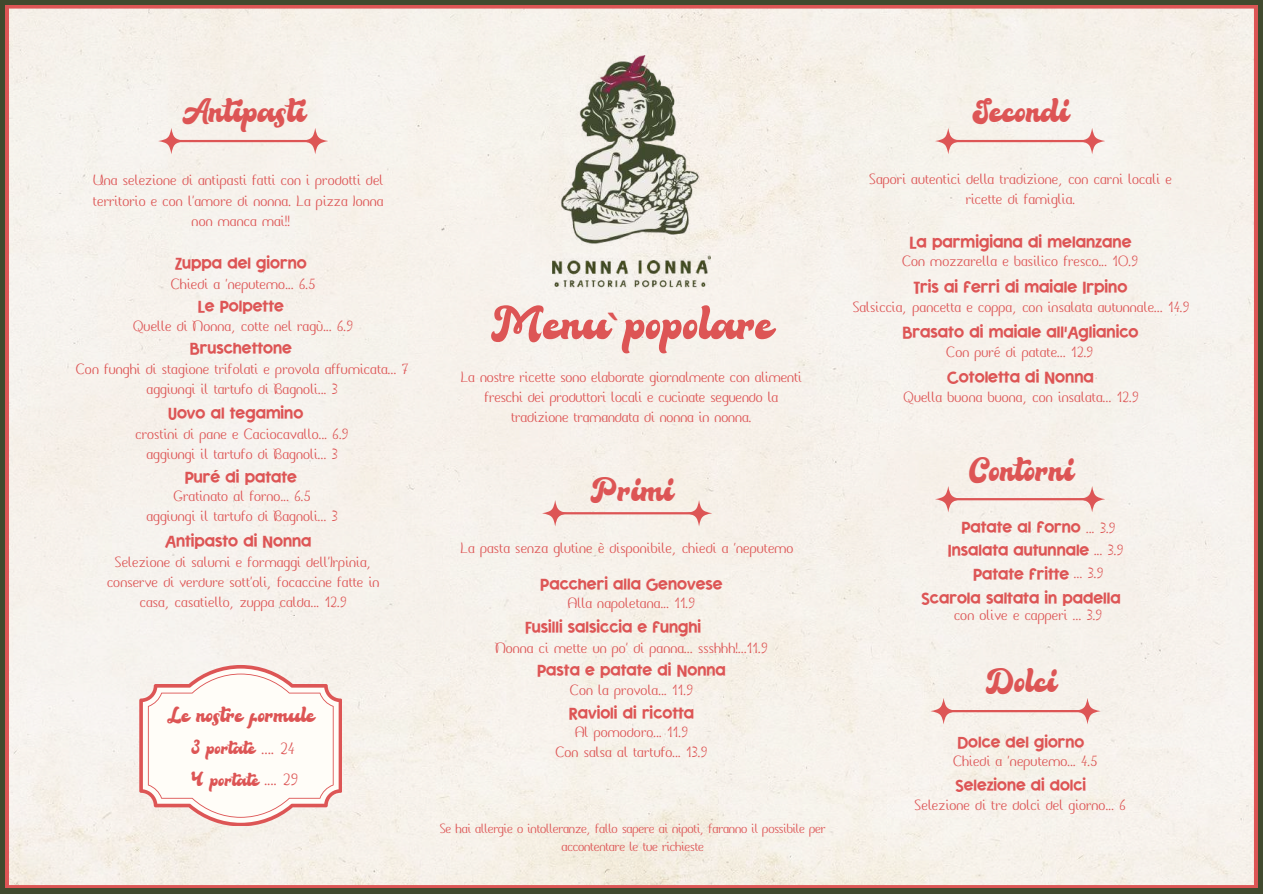
<style>
.page{position:relative;width:1263px;height:894px;background:#fff}
.page>*{position:absolute;margin:0;border:0;box-sizing:border-box;transform-origin:0 0}
.t1{font:50.7px "Bella Free";color:#d55}
.t2{font:47.4px "Noto Sans";color:#d55}
.t3{font:36px "Bella Free";color:#d55}
.t4{font:23.25px "Bella Free";color:#d55}
.t5{font:19.95px/32.4px "Bella Free";color:#d55}
.t6{font:16.65px/31.7px "Belladone Demo";color:#d55}
.t7{font:15.15px "Bella Pro";color:#d55}
.t8{font:15px/20.2px "Belladone Demo";color:#d55;text-align:center}
.t9{font:15px "Bella Pro";color:#d55}
.t10{font:14.85px "Bella Pro";color:#d55}
.t11{font:13.5px/18px "Belladone Demo";letter-spacing:-.02em;color:#d55;text-align:center}
.s1{font-family:"Belladone Demo"}
</style>
<div class="page">
<div style="left:0;top:0;width:1263px;height:893px;background:#414a2e"></div>
<div style="left:6px;top:5px;width:1251px;height:882px;background:#f6f2eb"></div>
<svg style="left:139px;top:664px;width:203px;height:161px"></svg>
<img style="left:553px;top:56px;width:157px;height:233px">
<hr style="left:170px;top:140px;width:138px;height:2px;background:#d55">
<svg style="left:158px;top:128px;width:26px;height:26px"></svg>
<svg style="left:302px;top:128px;width:26px;height:26px"></svg>
<hr style="left:947px;top:140px;width:138px;height:2px;background:#d55">
<svg style="left:935px;top:128px;width:26px;height:26px"></svg>
<svg style="left:1079px;top:128px;width:26px;height:26px"></svg>
<hr style="left:554px;top:512px;width:138px;height:2px;background:#d55">
<svg style="left:542px;top:500px;width:26px;height:26px"></svg>
<svg style="left:686px;top:500px;width:26px;height:26px"></svg>
<hr style="left:943px;top:709px;width:137px;height:3px;background:#d55">
<svg style="left:930px;top:698px;width:26px;height:26px"></svg>
<svg style="left:1074px;top:698px;width:26px;height:26px"></svg>
<hr style="left:947px;top:498px;width:138px;height:2px;background:#d55">
<svg style="left:935px;top:486px;width:26px;height:26px"></svg>
<svg style="left:1079px;top:486px;width:26px;height:26px"></svg>
<h3 class="t3" style="left:181px;top:96px;width:127px">Antipasti</h3>
<h3 class="t3" style="left:971px;top:96px;width:100px">Secondi</h3>
<p class="t8" style="left:93px;top:170px;width:292px">Una selezione di antipasti fatti con i prodotti del territorio e con l’amore di nonna. La pizza Ionna non manca mai!!</p>
<p class="t8" style="left:869px;top:169px;width:304px">Sapori autentici della tradizione, con carni locali e ricette di famiglia.</p>
<p class="t9" style="left:175px;top:258px;width:133px">Zuppa del giorno</p>
<p class="t9" style="left:198px;top:300px;width:87px">Le Polpette</p>
<p class="t9" style="left:190px;top:343px;width:103px">Bruschettone</p>
<p class="t8" style="left:171px;top:274px;width:146px">Chiedi a ‘neputemo... 6.5</p>
<p class="t8" style="left:133px;top:316px;width:221px">Quelle di Nonna, cotte nel ragù... 6.9</p>
<p class="t8" style="left:76px;top:359px;width:334px">Con funghi di stagione trifolati e provola affumicata... 7 aggiungi il tartufo di Bagnoli... 3</p>
<p class="t9" style="left:168px;top:407px;width:137px">Uovo al tegamino</p>
<p class="t8" style="left:136px;top:424px;width:214px">crostini di pane e Caciocavallo... 6.9 aggiungi il tartufo di Bagnoli... 3</p>
<p class="t9" style="left:185px;top:471px;width:114px">Puré di patate</p>
<p class="t8" style="left:146px;top:485px;width:193px">Gratinato al forno... 6.5<br>aggiungi il tartufo di Bagnoli... 3</p>
<p class="t9" style="left:165px;top:535px;width:148px">Antipasto di Nonna</p>
<p class="t8" style="left:107px;top:552px;width:274px">Selezione di salumi e formaggi dell’Irpinia, conserve di verdure sott’oli, focaccine fatte in casa, casatiello, zuppa calda... 12.9</p>
<h3 class="t4" style="left:166px;top:705px;width:151px">Le nostre formule</h3>
<h3 class="t5" style="left:191px;top:733px;width:70px">3 portate<br>4 portate</h3>
<p class="t6" style="left:262px;top:732px;width:38px">.... 24 .... 29</p>
<h1 class="t1" style="left:489px;top:303px;width:287px">Menu popolare</h1>
<h2 class="t2" style="left:606px;top:299px;width:15px">`</h2>
<p class="t8" style="left:461px;top:367px;width:342px">La nostre ricette sono elaborate giornalmente con alimenti freschi dei produttori locali e cucinate seguendo la tradizione tramandata di nonna in nonna.</p>
<h3 class="t3" style="left:589px;top:475px;width:86px">Primi</h3>
<p class="t8" style="left:460px;top:538px;width:335px">La pasta senza glutine è disponibile, chiedi a ‘neputemo</p>
<p class="t9" style="left:540px;top:579px;width:184px">Paccheri alla Genovese</p>
<p class="t9" style="left:525px;top:622px;width:178px">Fusilli salsiccia e funghi</p>
<p class="t9" style="left:537px;top:664px;width:190px">Pasta e patate di Nonna</p>
<p class="t9" style="left:569px;top:707px;width:127px">Ravioli di ricotta</p>
<p class="t8" style="left:568px;top:593px;width:129px">Alla napoletana... 11.9</p>
<p class="t8" style="left:495px;top:637px;width:274px">Nonna ci mette un po’ di panna... ssshhh!...11.9</p>
<p class="t8" style="left:570px;top:680px;width:124px">Con la provola... 11.9</p>
<p class="t8" style="left:555px;top:722px;width:153px">Al pomodoro... 11.9<br>Con salsa al tartufo... 13.9</p>
<p class="t11" style="left:440px;top:819px;width:388px">Se hai allergie o intolleranze, fallo sapere ai nipoti, faranno il possibile per accontentare le tue richieste</p>
<p class="t7" style="left:910px;top:237px;width:223px">La parmigiana di melanzane</p>
<p class="t7" style="left:914px;top:282px;width:215px">Tris ai ferri di maiale Irpino</p>
<p class="t7" style="left:903px;top:327px;width:238px">Brasato di maiale all’Aglianico</p>
<p class="t7" style="left:947px;top:372px;width:148px">Cotoletta di Nonna</p>
<p class="t8" style="left:902px;top:251px;width:238px">Con mozzarella e basilico fresco... 1O.9</p>
<p class="t8" style="left:853px;top:297px;width:338px">Salsiccia, pancetta e coppa, con insalata autunnale... 14.9</p>
<p class="t8" style="left:946px;top:342px;width:148px">Con puré di patate... 12.9</p>
<p class="t8" style="left:903px;top:387px;width:237px">Quella buona buona, con insalata... 12.9</p>
<h3 class="t3" style="left:967px;top:454px;width:108px">Contorni</h3>
<p class="t9" style="left:961px;top:521px;width:156px">Patate al forno <span class="s1">... 3.9</span></p>
<p class="t9" style="left:948px;top:545px;width:143px">Insalata autunnale</p>
<p class="t9" style="left:973px;top:569px;width:98px">Patate fritte</p>
<p class="t9" style="left:922px;top:592px;width:201px">Scarola saltata in padella</p>
<p class="t8" style="left:1094px;top:540px;width:31px">... 3.9</p>
<p class="t8" style="left:1074px;top:563px;width:31px">... 3.9</p>
<p class="t8" style="left:954px;top:605px;width:150px">con olive e capperi ... 3.9</p>
<h3 class="t3" style="left:984px;top:665px;width:75px">Dolci</h3>
<p class="t10" style="left:957px;top:737px;width:128px">Dolce del giorno</p>
<p class="t10" style="left:955px;top:779px;width:132px">Selezione di dolci</p>
<p class="t8" style="left:953px;top:751px;width:146px">Chiedi a ‘neputemo... 4.5</p>
<p class="t8" style="left:915px;top:795px;width:213px">Selezione di tre dolci del giorno... 6</p>
</div>
